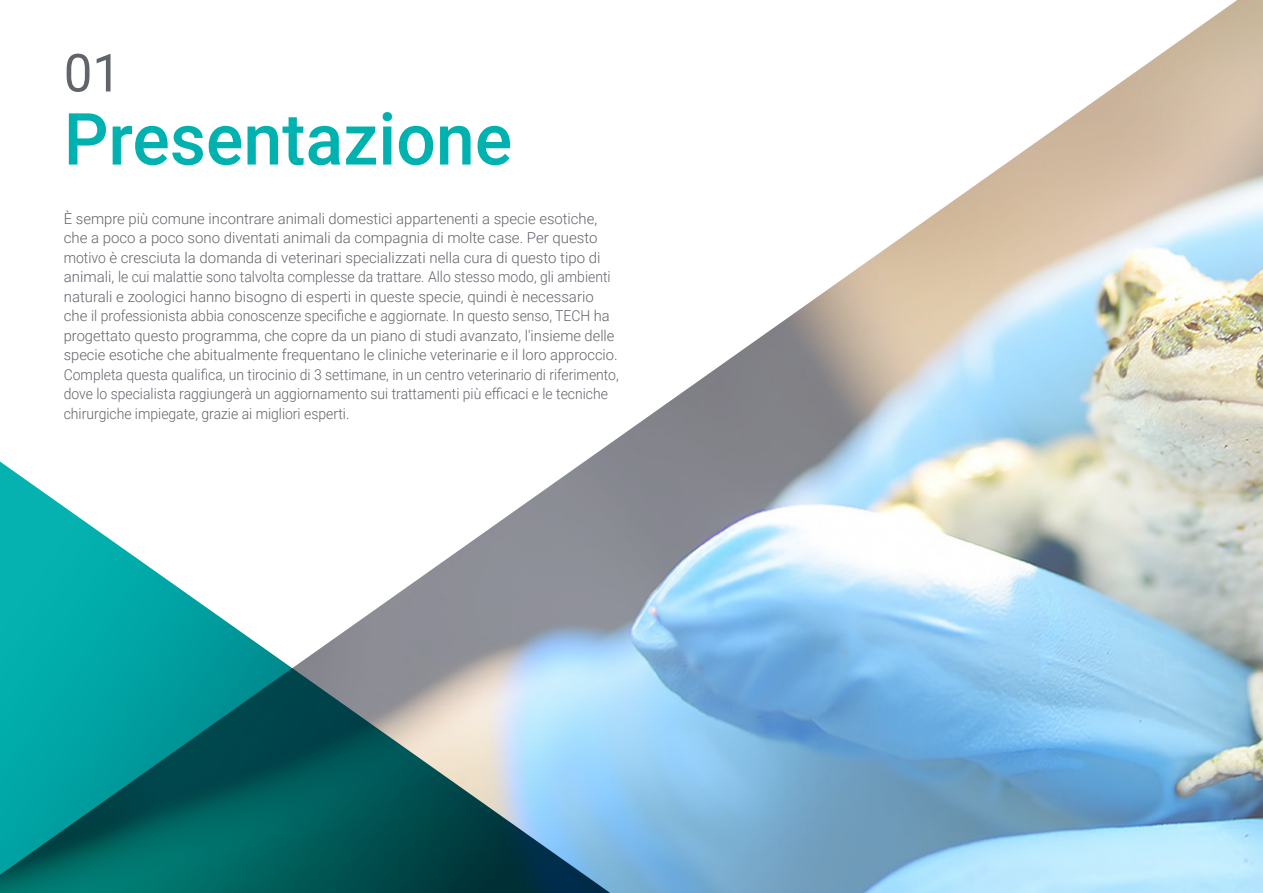
<style>
.page{position:relative;width:1263px;height:893px;background:#fff}
.page>*{position:absolute;margin:0;border:0;box-sizing:border-box;transform-origin:0 0}
.t1{font:500 72px "Roboto";color:#00b2af}
.t2{font:52.5px "Roboto";color:#61646a}
.t3{font:300 15px/19.5px "Roboto";color:#61646a}
</style>
<div class="page">
<img style="left:606px;top:0;width:657px;height:893px">
<svg style="left:0;top:446px;width:640px;height:447px"></svg>
<h2 class="t2" style="left:64px;top:36px;width:59px">01</h2>
<h1 class="t1" style="left:64px;top:89px;width:450px">Presentazione</h1>
<p class="t3" style="left:64px;top:208px;width:556px">È sempre più comune incontrare animali domestici appartenenti a specie esotiche, che a poco a poco sono diventati animali da compagnia di molte case. Per questo motivo è cresciuta la domanda di veterinari specializzati nella cura di questo tipo di animali, le cui malattie sono talvolta complesse da trattare. Allo stesso modo, gli ambienti naturali e zoologici hanno bisogno di esperti in queste specie, quindi è necessario che il professionista abbia conoscenze specifiche e aggiornate. In questo senso, TECH ha progettato questo programma, che copre da un piano di studi avanzato, l'insieme delle specie esotiche che abitualmente frequentano le cliniche veterinarie e il loro approccio.<br>Completa questa qualifica, un tirocinio di 3 settimane, in un centro veterinario di riferimento, dove lo specialista raggiungerà un aggiornamento sui trattamenti più efficaci e le tecniche chirurgiche impiegate, grazie ai migliori esperti.</p>
</div>
